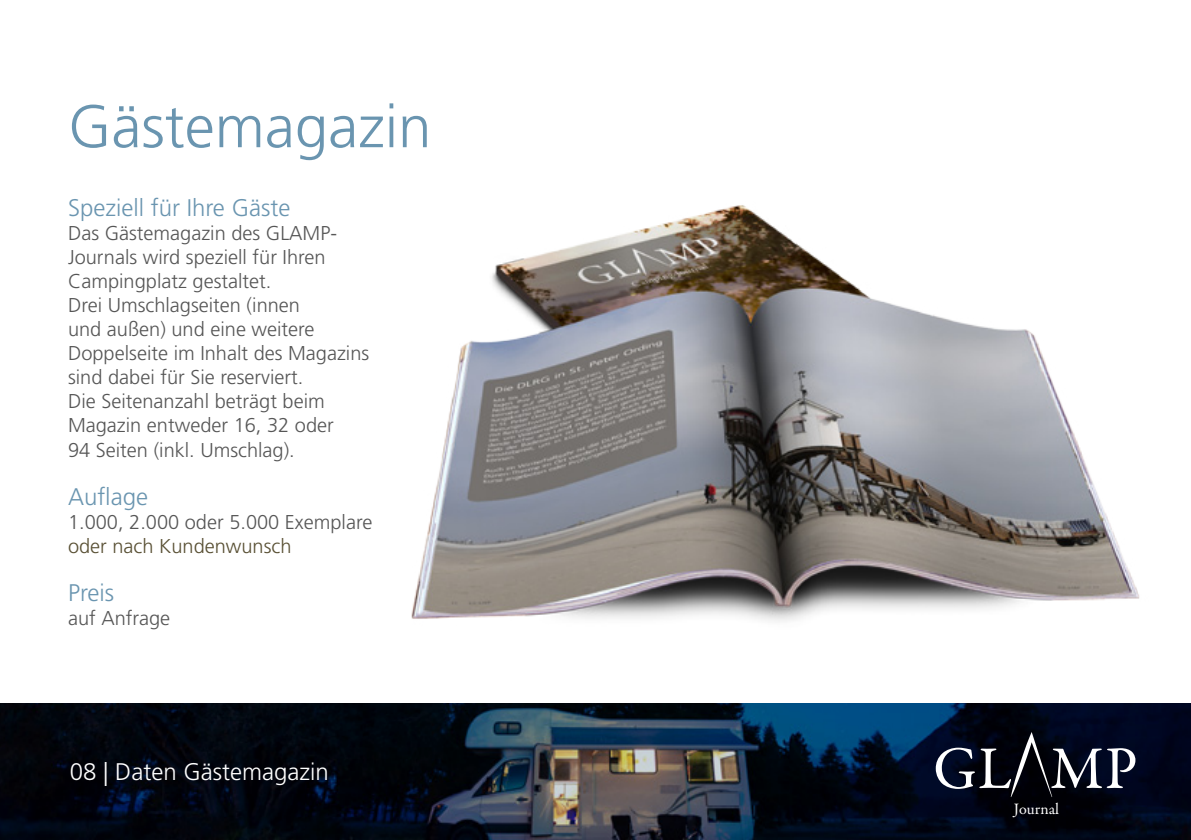
<style>
.page{position:relative;width:1191px;height:840px;background:#fff}
.page>*{position:absolute;margin:0;border:0;box-sizing:border-box;transform-origin:0 0}
.t1{font:60.6px "Garamond Premr Pro";color:#fff}
.t2{font:300 60px "Frutiger LT Pro";color:#6a95b0}
.t3{font:300 24px "Frutiger LT Pro";color:#6a95b0}
.t4{font:300 24px "Frutiger LT Pro";color:#fff}
.t5{font:300 20px/24px "Frutiger LT Pro";color:#565656}
.t6{font:300 20px "Frutiger LT Pro";color:#595034}
.t7{font:16px "Garamond Premr Pro";color:#fff}
</style>
<div class="page">
<svg style="left:0;top:703px;width:1191px;height:136px;background:#0e1826"></svg>
<svg style="left:1010px;top:731px;width:42px;height:65px;background:#202128"></svg>
<img style="left:411px;top:205px;width:729px;height:417px">
<h2 class="t2" style="left:68px;top:91px;width:365px">Gästemagazin</h2>
<p class="t3" style="left:68px;top:194px;width:224px">Speziell für Ihre Gäste</p>
<p class="t5" style="left:68px;top:221px;width:303px">Das Gästemagazin des GLAMP-<br>Journals wird speziell für Ihren<br>Campingplatz gestaltet.<br>Drei Umschlagseiten (innen<br>und außen) und eine weitere<br>Doppelseite im Inhalt des Magazins sind dabei für Sie reserviert.<br>Die Seitenanzahl beträgt beim<br>Magazin entweder 16, 32 oder<br>94 Seiten (inkl. Umschlag).</p>
<p class="t3" style="left:68px;top:482px;width:82px">Auflage</p>
<p class="t5" style="left:68px;top:509px;width:306px">1.000, 2.000 oder 5.000 Exemplare</p>
<p class="t6" style="left:68px;top:533px;width:225px">oder nach Kundenwunsch</p>
<p class="t3" style="left:68px;top:578px;width:48px">Preis</p>
<p class="t5" style="left:68px;top:605px;width:104px">auf Anfrage</p>
<p class="t4" style="left:70px;top:757px;width:260px">08 | Daten Gästemagazin</p>
<h1 class="t1" style="left:933px;top:731px;width:206px">GL MP</h1>
<p class="t7" style="left:1014px;top:798px;width:47px">Journal</p>
</div>
